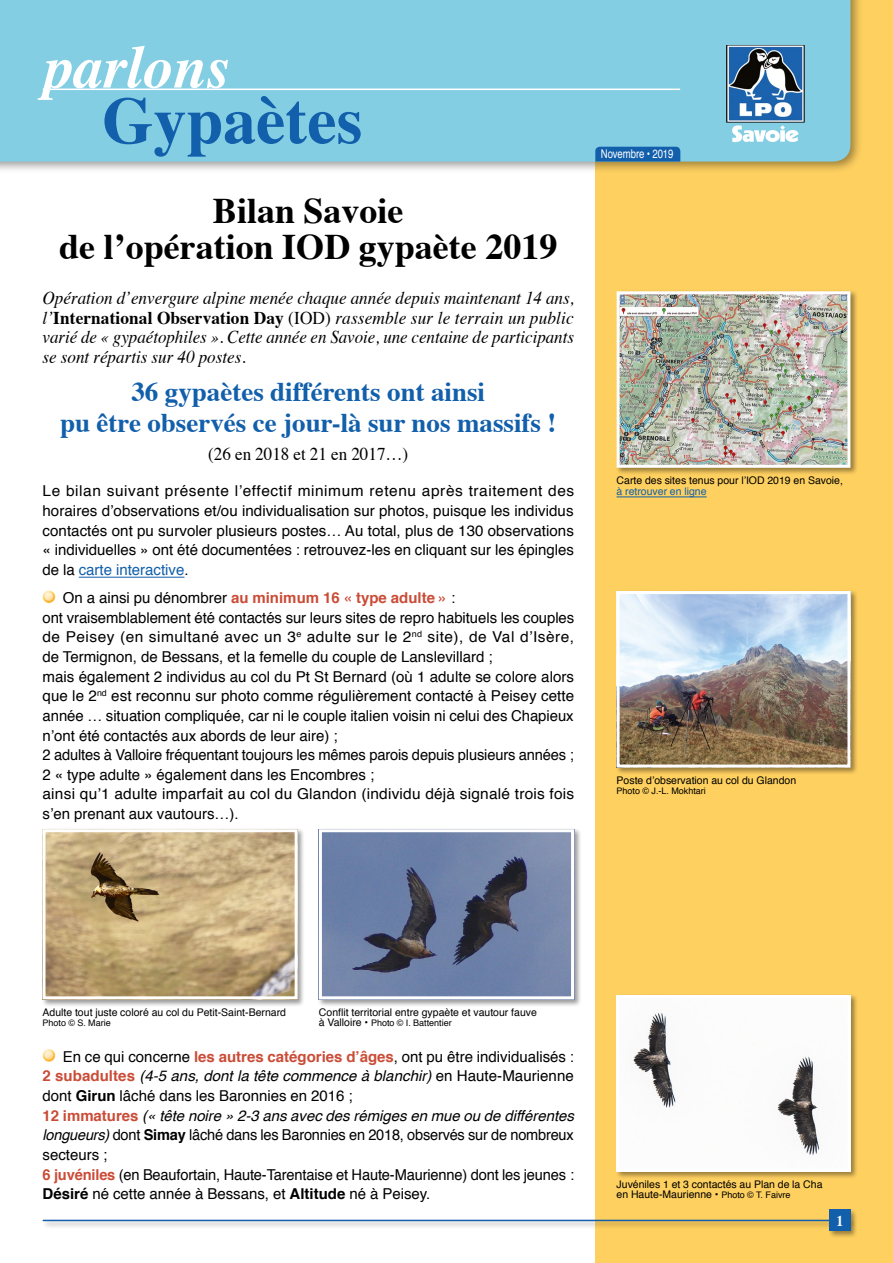
<style>
.page{position:relative;width:893px;height:1263px;background:#fff}
.page>*{position:absolute;margin:0;border:0;box-sizing:border-box;transform-origin:0 0}
.t1{font:700 66px "Times";color:#125fab}
.t2{font:italic 700 60px "Times";color:#fff}
.t3{font:700 36px/36.2px "Times";color:#000;text-align:center}
.t4{font:700 27px/30.2px "Times";color:#125fab;text-align:center}
.t5{font:italic 18px/19.6px "Times";color:#000;text-align:justify;scale:.95 1}
.t6{font:18px "Times";color:#000;scale:.95 1}
.t7{font:15px/19.6px "Helvetica";color:#000}
.t8{font:700 15px "Times";color:#fff;scale:.9 1}
.t9{font:12px "Helvetica";letter-spacing:-.01em;color:#fff;scale:.8 1}
.t10{font:10.5px/10.5px "Helvetica";color:#000}
.t11{font:10.5px "Helvetica";color:#125fab}
.t12{font:9px "Helvetica";color:#000}
.s1{font-weight:700;font-style:normal}
.s2{font-style:normal}
.s3{color:#125fab}
.s4{font-weight:700;color:#ca4c37}
.s5{font-size:10.5px}
.s6{font-style:italic}
.s7{font-weight:700}
.s8{font-size:9px}
</style>
<div class="page">
<div style="left:595px;top:0;width:298px;height:1263px;background:#fed060"></div>
<div style="left:41px;top:1218px;width:816px;height:11px;background:#000;opacity:.4"></div>
<hr style="left:43px;top:1220px;width:807px;height:1px;background:#125fab">
<div style="left:828px;top:1208px;width:30px;height:30px;background:#000;opacity:.4"></div>
<div style="left:829px;top:1210px;width:21px;height:21px;background:#125fab"></div>
<div style="left:0;top:0;width:863px;height:174px;background:#000;opacity:.4"></div>
<div style="left:0;top:0;width:850px;height:162px;background:#84cee4"></div>
<img style="left:726px;top:45px;width:79px;height:97px">
<hr style="left:43px;top:89px;width:637px;height:1px;background:#fff">
<svg style="left:595px;top:147px;width:85px;height:15px"></svg>
<hr style="left:79px;top:577px;width:105px;height:1px;background:#125fab">
<div style="left:41px;top:590px;width:16px;height:16px;background:#fed060;opacity:.75"></div>
<div style="left:44px;top:592px;width:11px;height:11px;background:#fed060;opacity:.75"></div>
<div style="left:41px;top:1049px;width:16px;height:15px;background:#fed060;opacity:.75"></div>
<div style="left:44px;top:1051px;width:11px;height:10px;background:#fed060;opacity:.75"></div>
<div style="left:615px;top:290px;width:243px;height:185px;background:#000;opacity:.4"></div>
<img style="left:621px;top:295px;width:225px;height:169px">
<div style="left:617px;top:291px;width:233px;height:177px;border:3px solid #fff"></div>
<hr style="left:617px;top:496px;width:90px;height:1px;background:#125fab">
<div style="left:615px;top:589px;width:243px;height:186px;background:#000;opacity:.4"></div>
<img style="left:621px;top:595px;width:225px;height:168px">
<div style="left:617px;top:591px;width:233px;height:176px;border:3px solid #fff"></div>
<div style="left:615px;top:993px;width:243px;height:186px;background:#000;opacity:.4"></div>
<img style="left:621px;top:999px;width:225px;height:168px">
<div style="left:617px;top:995px;width:233px;height:176px;border:3px solid #fff"></div>
<div style="left:41px;top:827px;width:264px;height:180px;background:#000;opacity:.4"></div>
<img style="left:47px;top:833px;width:247px;height:162px">
<div style="left:43px;top:829px;width:255px;height:170px;border:3px solid #fff"></div>
<div style="left:317px;top:827px;width:264px;height:180px;background:#000;opacity:.4"></div>
<img style="left:323px;top:833px;width:247px;height:162px">
<div style="left:319px;top:829px;width:255px;height:170px;border:3px solid #fff"></div>
<h2 class="t2" style="left:43px;top:11px;width:188px">parlons</h2>
<h1 class="t1" style="left:102px;top:58px;width:262px">Gypaètes</h1>
<h3 class="t3" style="left:59px;top:189px;width:500px">Bilan Savoie<br>de l’opération IOD gypaète 2019</h3>
<p class="t5" style="left:43px;top:287px;width:561px">Opération d’envergure alpine menée chaque année depuis maintenant 14 ans, l’<span class="s1">International Observation Day</span> <span class="s2">(IOD)</span> rassemble sur le terrain un public varié de « gypaétophiles ». Cette année en Savoie, une centaine de participants se sont répartis sur 40 postes.</p>
<h3 class="t4" style="left:60px;top:374px;width:498px">36 gypaètes différents ont ainsi<br>pu être observés ce jour-là sur nos massifs !</h3>
<p class="t6" style="left:208px;top:437px;width:212px">(26 en 2018 et 21 en 2017…)</p>
<p class="t7" style="left:43px;top:482px;width:533px;text-align:justify">Le bilan suivant présente l’effectif minimum retenu après traitement des horaires d’observations et/ou individualisation sur photos, puisque les individus contactés ont pu survoler plusieurs postes… Au total, plus de 130 observations « individuelles » ont été documentées : retrouvez-les en cliquant sur les épingles de la <span class="s3">carte interactive</span>.</p>
<p class="t7" style="left:43px;top:588px;width:533px;text-indent:20px">On a ainsi pu dénombrer <span class="s4">au minimum 16 « type adulte »</span> :<br>ont vraisemblablement été contactés sur leurs sites de repro habituels les couples de Peisey (en simultané avec un 3<sup>e</sup> adulte sur le 2<sup>nd</sup> site), de Val d’Isère, de Termignon, de Bessans, et la femelle du couple de Lanslevillard ;<br>mais également 2 individus au col du Pt St Bernard (où 1 adulte se colore alors que le 2<sup>nd</sup> est reconnu sur photo comme régulièrement contacté à Peisey cette année … situation compliquée, car ni le couple italien voisin ni celui des Chapieux n’ont été contactés aux abords de leur aire) ;<br>2 adultes à Valloire fréquentant toujours les mêmes parois depuis plusieurs années ; 2 « type adulte » également dans les Encombres ;<br>ainsi qu’1 adulte imparfait au col du Glandon (individu déjà signalé trois fois s’en prenant aux vautours…).</p>
<p class="t9" style="left:601px;top:144px;width:92px">Novembre • 2019</p>
<p class="t10" style="left:617px;top:475px;width:228px">Carte des sites tenus pour l’IOD 2019 en Savoie,</p>
<p class="t11" style="left:617px;top:483px;width:92px">à retrouver en ligne</p>
<p class="t10" style="left:617px;top:775px;width:181px">Poste d’observation au col du Glandon</p>
<p class="t12" style="left:617px;top:784px;width:91px">Photo © J.-L. Mokhtari</p>
<p class="t10" style="left:43px;top:1007px;width:245px">Adulte tout juste coloré au col du Petit-Saint-Bernard</p>
<p class="t12" style="left:43px;top:1016px;width:70px">Photo © S. Marie</p>
<p class="t10" style="left:319px;top:1007px;width:219px">Conflit territorial entre gypaète et vautour fauve</p>
<p class="t12" style="left:319px;top:1016px;width:134px"><span class="s5">à Valloire •</span> Photo © I. Battentier</p>
<p class="t7" style="left:43px;top:1047px;width:533px;text-indent:20px">En ce qui concerne <span class="s4">les autres catégories d’âges</span>, ont pu être individualisés :<br><span class="s4">2 subadultes</span> <span class="s6">(4-5 ans, dont la tête commence à blanchir)</span> en Haute-Maurienne dont <span class="s7">Girun</span> lâché dans les Baronnies en 2016 ;<br><span class="s4">12 immatures</span> <span class="s6">(« tête noire » 2-3 ans avec des rémiges en mue ou de différentes longueurs)</span> dont <span class="s7">Simay</span> lâché dans les Baronnies en 2018, observés sur de nombreux secteurs ;<br><span class="s4">6 juvéniles</span> (en Beaufortain, Haute-Tarentaise et Haute-Maurienne) dont les jeunes :<br><span class="s7">Désiré</span> né cette année à Bessans, et <span class="s7">Altitude</span> né à Peisey.</p>
<p class="t10" style="left:617px;top:1179px;width:207px">Juvéniles 1 et 3 contactés au Plan de la Cha en Haute-Maurienne • <span class="s8">Photo © T. Faivre</span></p>
<p class="t8" style="left:836px;top:1207px;width:9px">1</p>
</div>
